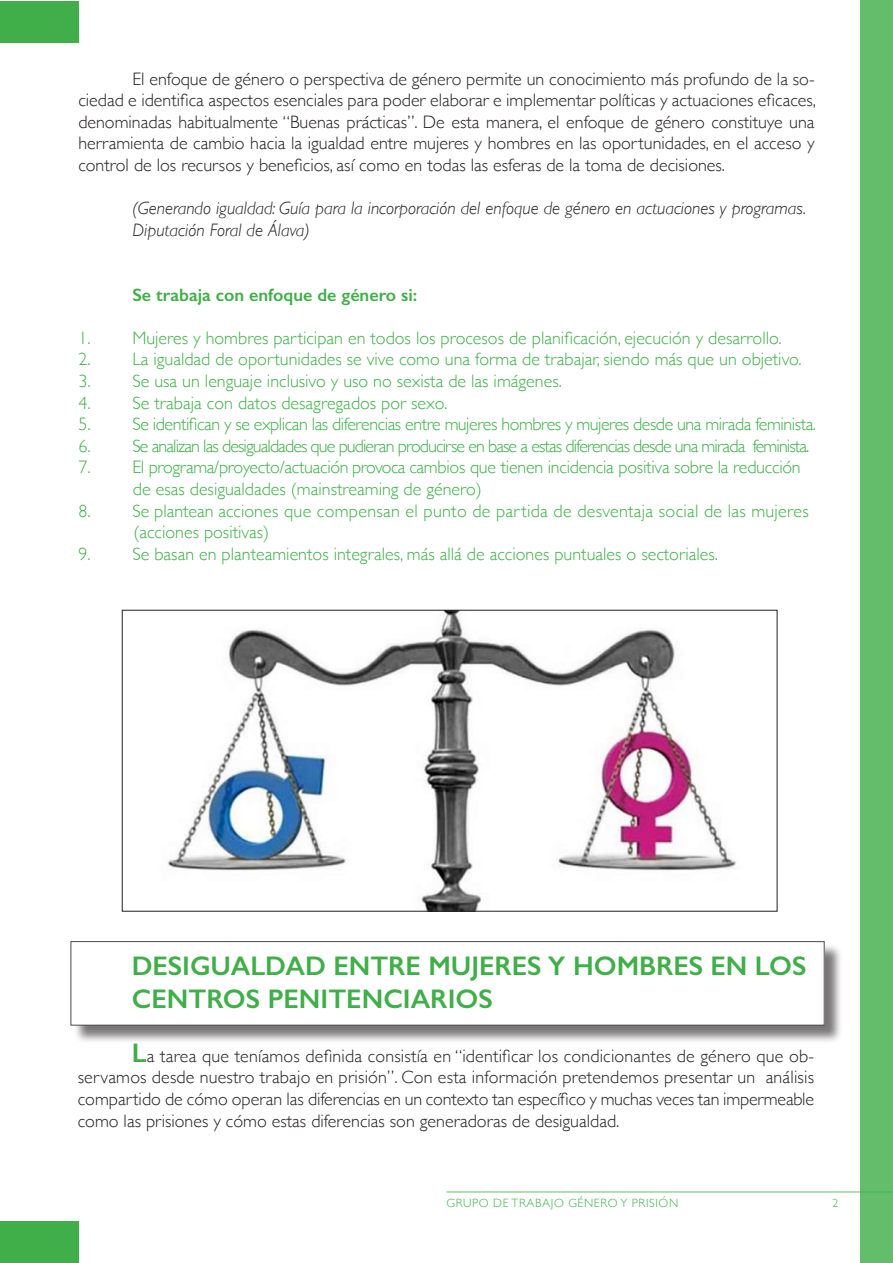
<style>
.page{position:relative;width:893px;height:1263px;background:#fff}
.page>*{position:absolute;margin:0;border:0;box-sizing:border-box;transform-origin:0 0}
.t1{font:600 27px/32.4px "Gill Sans";color:#40ae49}
.t2{font:300 18px/21.6px "Gill Sans";color:#231f20;text-align:justify}
.t3{font:300 18px/21.6px "Gill Sans";color:#40ae49}
.t4{font:italic 300 18px/21.6px "Gill Sans";color:#231f20}
.t5{font:300 18px "Gill Sans";letter-spacing:-.05em;color:#40ae49}
.t6{font:300 18px "Gill Sans";letter-spacing:-.025em;color:#40ae49}
.t7{font:600 18px "Gill Sans";color:#40ae49}
.t8{font:300 12px "Gill Sans";letter-spacing:.05em;color:#40ae49}
.s1{font-weight:600;font-size:27px;color:#40ae49}
</style>
<div class="page">
<div style="left:73px;top:943px;width:770px;height:101px;background:#231f20;opacity:.75"></div>
<div style="left:71px;top:941px;width:753px;height:84px;background:#fff"></div>
<hr style="left:446px;top:1191px;width:447px;height:1px;background:#40ae49">
<img style="left:168px;top:612px;width:569px;height:297px">
<div style="left:860px;top:0;width:33px;height:1262px;background:#64bd6b"></div>
<div style="left:0;top:1222px;width:78px;height:41px;background:#40ae49"></div>
<div style="left:0;top:1px;width:78px;height:41px;background:#40ae49"></div>
<p class="t2" style="left:78px;top:67px;width:739px;text-indent:54px">El enfoque de género o perspectiva de género permite un conocimiento más profundo de la so&shy;ciedad e identifica aspectos esenciales para poder elaborar e implementar políticas y actuaciones eficaces, denominadas habitualmente “Buenas prácticas”. De esta manera, el enfoque de género constituye una herramienta de cambio hacia la igualdad entre mujeres y hombres en las oportunidades, en el acceso y control de los recursos y beneficios, así como en todas las esferas de la toma de decisiones.</p>
<p class="t4" style="left:132px;top:197px;width:675px">(Generando igualdad: Guía para la incorporación del enfoque de género en actuaciones y programas.<br>Diputación Foral de Álava)</p>
<p class="t7" style="left:132px;top:284px;width:286px">Se trabaja con enfoque de género si:</p>
<p class="t3" style="left:78px;top:326px;width:705px">1. Mujeres y hombres participan en todos los procesos de planificación, ejecución y desarrollo.</p>
<p class="t3" style="left:78px;top:348px;width:725px">2. La igualdad de oportunidades se vive como una forma de trabajar, siendo más que un objetivo.</p>
<p class="t3" style="left:78px;top:369px;width:485px">3. Se usa un lenguaje inclusivo y uso no sexista de las imágenes.</p>
<p class="t3" style="left:78px;top:391px;width:370px">4. Se trabaja con datos desagregados por sexo.</p>
<p class="t6" style="left:78px;top:410px;width:739px">5. Se identifican y se explican las diferencias entre mujeres hombres y mujeres desde una mirada feminista.</p>
<p class="t5" style="left:78px;top:432px;width:732px">6. Se analizan las desigualdades que pudieran producirse en base a estas diferencias desde una mirada feminista.</p>
<p class="t3" style="left:133px;top:456px;width:669px;text-indent:-55px">7. El programa/proyecto/actuación provoca cambios que tienen incidencia positiva sobre la reducción de esas desigualdades (mainstreaming de género)</p>
<p class="t3" style="left:133px;top:499px;width:677px;text-indent:-55px">8. Se plantean acciones que compensan el punto de partida de desventaja social de las mujeres (acciones positivas)</p>
<p class="t3" style="left:78px;top:542px;width:641px">9. Se basan en planteamientos integrales, más allá de acciones puntuales o sectoriales.</p>
<h1 class="t1" style="left:132px;top:950px;width:676px">DESIGUALDAD ENTRE MUJERES Y HOMBRES EN LOS<br>CENTROS PENITENCIARIOS</h1>
<p class="t2" style="left:78px;top:1044px;width:738px;text-indent:54px"><span class="s1">L</span>a tarea que teníamos definida consistía en “identificar los condicionantes de género que ob&shy;servamos desde nuestro trabajo en prisión”. Con esta información pretendemos presentar un análisis compartido de cómo operan las diferencias en un contexto tan específico y muchas veces tan impermeable como las prisiones y cómo estas diferencias son generadoras de desigualdad.</p>
<p class="t8" style="left:446px;top:1193px;width:233px">GRUPO DE TRABAJO GÉNERO Y PRISIÓN</p>
<p class="t8" style="left:832px;top:1193px;width:7px">2</p>
</div>
